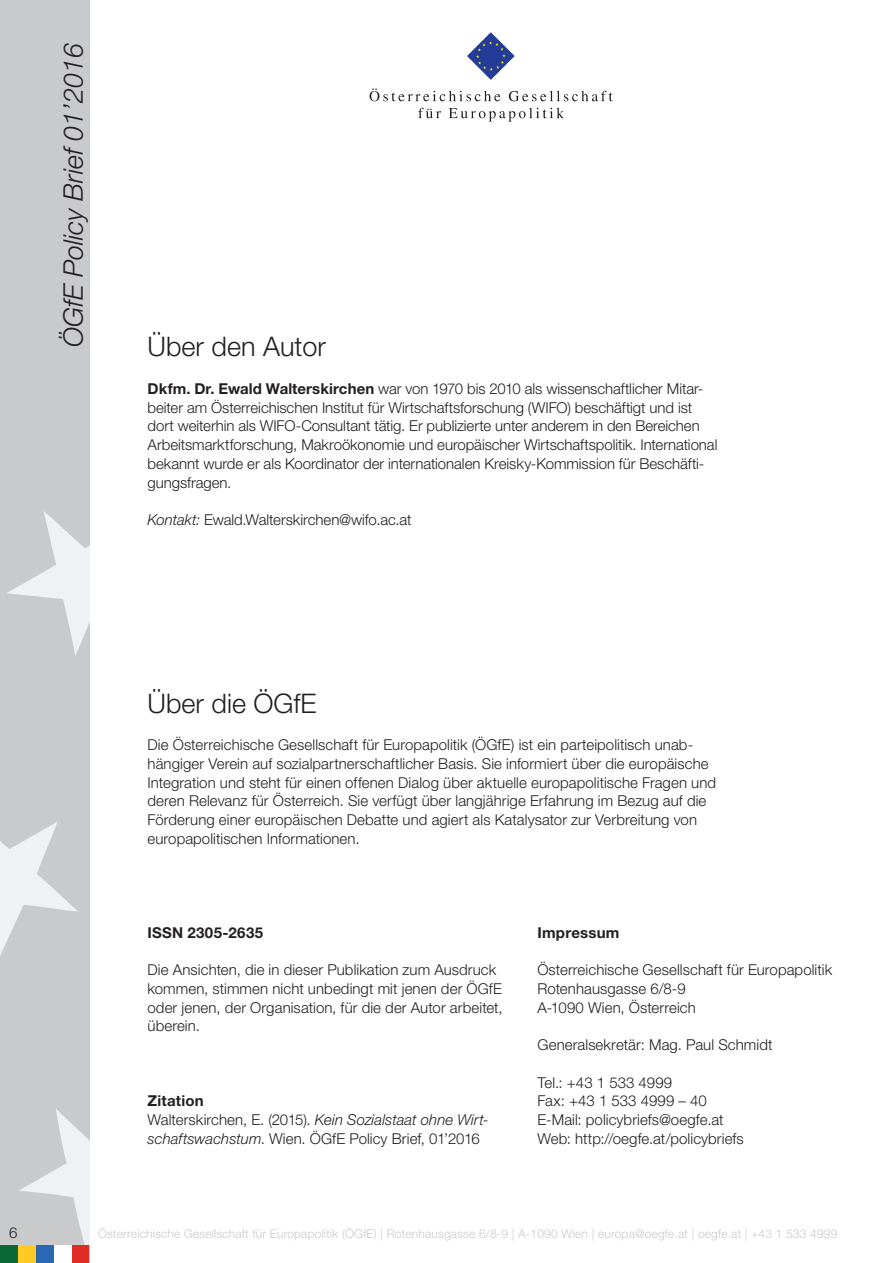
<style>
.page{position:relative;width:893px;height:1263px;background:#fff}
.page>*{position:absolute;margin:0;border:0;box-sizing:border-box;transform-origin:0 0}
.Untertitel{font:300 27px "Helvetica Neue LT Std";color:#231f20}
.t1{font:italic 300 27px "Helvetica Neue LT Std";color:#231f20}
.Standard_Paragraph{font:300 15px/18.8px "Helvetica Neue LT Std";letter-spacing:.005em;color:#231f20}
.Standard_Paragraph-2{font:700 15px "Helvetica Neue LT Std";letter-spacing:.015em;color:#231f20}
.t2{font:300 12px "Helvetica Neue LT Std";letter-spacing:.015em;color:#c9cacc}
.s1{font-weight:700}
.s2{font-style:italic}
</style>
<div class="page">
<div style="left:0;top:0;width:89px;height:1263px;background:#c9cacc"></div>
<svg style="left:19px;top:1109px;width:70px;height:136px"></svg>
<svg style="left:0;top:822px;width:78px;height:134px"></svg>
<svg style="left:7px;top:511px;width:82px;height:144px"></svg>
<div style="left:18px;top:1245px;width:18px;height:18px;background:#fecb26"></div>
<div style="left:36px;top:1245px;width:18px;height:18px;background:#2b68b3"></div>
<div style="left:71px;top:1245px;width:18px;height:18px;background:#de2b26"></div>
<div style="left:0;top:1245px;width:18px;height:18px;background:#0b6936"></div>
<div style="left:54px;top:1245px;width:17px;height:18px;background:#fff"></div>
<svg style="left:467px;top:32px;width:48px;height:48px"></svg>
<svg style="left:370px;top:88px;width:130px;height:13px"></svg>
<svg style="left:509px;top:91px;width:104px;height:10px"></svg>
<svg style="left:418px;top:108px;width:23px;height:10px"></svg>
<svg style="left:449px;top:108px;width:115px;height:14px"></svg>
<h1 class="t1" style="left:57px;top:347px;width:305px;rotate:-90deg">ÖGfE Policy Brief 01’2016</h1>
<p class="Untertitel" style="left:148px;top:330px;width:180px">Über den Autor</p>
<p class="Standard_Paragraph" style="left:148px;top:379px;width:571px"><span class="s1">Dkfm. Dr. Ewald Walterskirchen</span> war von 1970 bis 2010 als wissenschaftlicher Mitar&shy;beiter am Österreichischen Institut für Wirtschaftsforschung (WIFO) beschäftigt und ist dort weiterhin als WIFO-Consultant tätig. Er publizierte unter anderem in den Bereichen Arbeitsmarktforschung, Makroökonomie und europäischer Wirtschaftspolitik. International bekannt wurde er als Koordinator der internationalen Kreisky-Kommission für Beschäfti&shy;gungsfragen.</p>
<p class="Standard_Paragraph" style="left:148px;top:510px;width:265px"><span class="s2">Kontakt:</span> Ewald.Walterskirchen@wifo.ac.at</p>
<p class="Untertitel" style="left:148px;top:686px;width:171px">Über die ÖGfE</p>
<p class="Standard_Paragraph" style="left:148px;top:735px;width:570px">Die Österreichische Gesellschaft für Europapolitik (ÖGfE) ist ein parteipolitisch unab&shy;hängiger Verein auf sozialpartnerschaftlicher Basis. Sie informiert über die europäische Integration und steht für einen offenen Dialog über aktuelle europapolitische Fragen und deren Relevanz für Österreich. Sie verfügt über langjährige Erfahrung im Bezug auf die Förderung einer europäischen Debatte und agiert als Katalysator zur Verbreitung von europapolitischen Informationen.</p>
<p class="Standard_Paragraph-2" style="left:148px;top:923px;width:117px">ISSN 2305-2635</p>
<p class="Standard_Paragraph" style="left:148px;top:960px;width:357px">Die Ansichten, die in dieser Publikation zum Ausdruck kommen, stimmen nicht unbedingt mit jenen der ÖGfE oder jenen, der Organisation, für die der Autor arbeitet, überein.</p>
<p class="Standard_Paragraph-2" style="left:148px;top:1092px;width:58px">Zitation</p>
<p class="Standard_Paragraph" style="left:148px;top:1110px;width:343px">Walterskirchen, E. (2015). <span class="s2">Kein Sozialstaat ohne Wirt&shy;schaftswachstum</span>. Wien. ÖGfE Policy Brief, 01’2016</p>
<p class="Standard_Paragraph-2" style="left:537px;top:923px;width:84px">Impressum</p>
<p class="Standard_Paragraph" style="left:537px;top:960px;width:296px">Österreichische Gesellschaft für Europapolitik</p>
<p class="Standard_Paragraph" style="left:537px;top:979px;width:150px">Rotenhausgasse 6/8-9</p>
<p class="Standard_Paragraph" style="left:537px;top:997px;width:160px">A-1090 Wien, Österreich</p>
<p class="Standard_Paragraph" style="left:537px;top:1035px;width:237px">Generalsekretär: Mag. Paul Schmidt</p>
<p class="Standard_Paragraph" style="left:537px;top:1072px;width:136px">Tel.: +43 1 533 4999</p>
<p class="Standard_Paragraph" style="left:537px;top:1091px;width:171px">Fax: +43 1 533 4999 – 40</p>
<p class="Standard_Paragraph" style="left:537px;top:1110px;width:188px">E-Mail: policybriefs@oegfe.at</p>
<p class="Standard_Paragraph" style="left:537px;top:1129px;width:208px">Web: http://oegfe.at/policybriefs</p>
<p class="Standard_Paragraph" style="left:9px;top:1222px;width:10px">6</p>
<p class="t2" style="left:98px;top:1226px;width:741px">Österreichische Gesellschaft für Europapolitik (ÖGfE) | Rotenhausgasse 6/8-9 | A-1090 Wien | europa@oegfe.at | oegfe.at | +43 1 533 4999</p>
</div>
